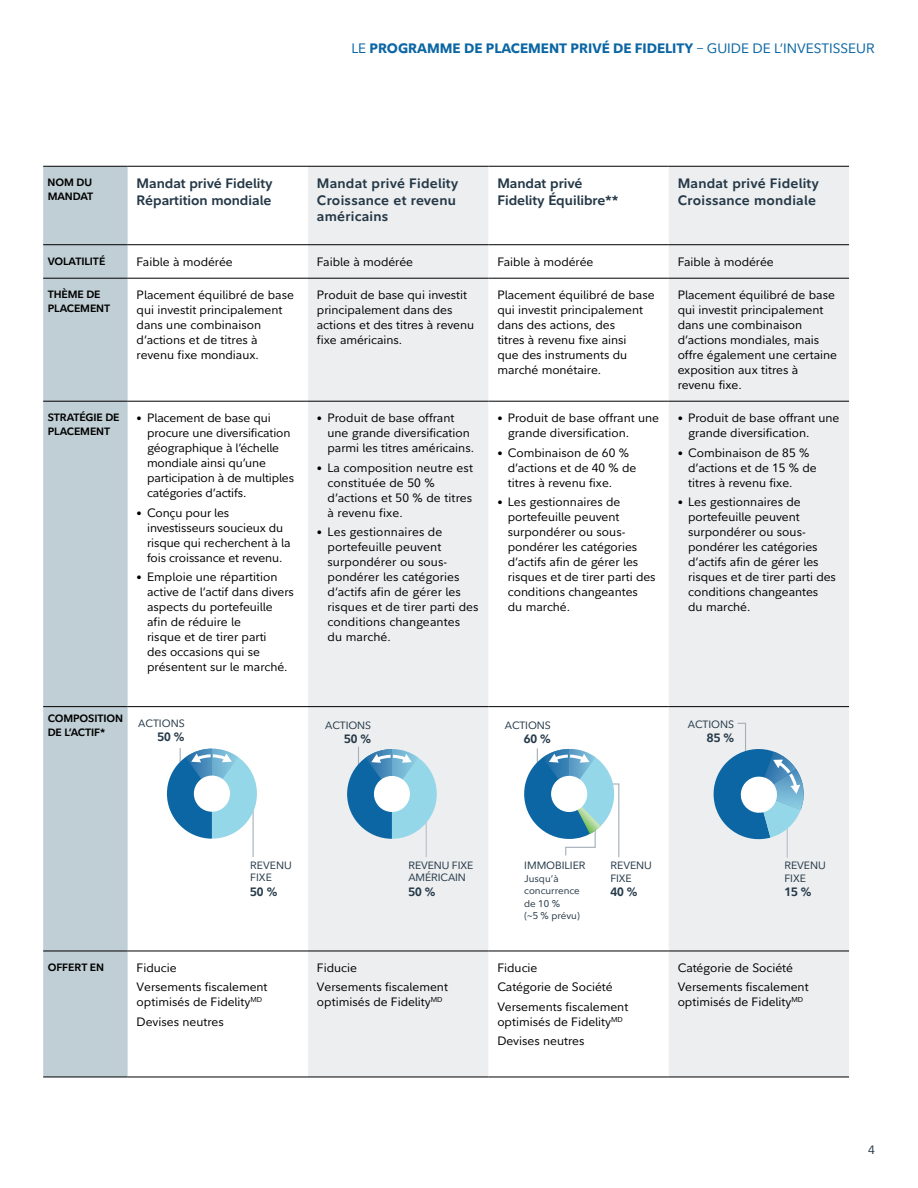
<style>
.page{position:relative;width:918px;height:1188px;background:#fff}
.page>*{position:absolute;margin:0;border:0;box-sizing:border-box;transform-origin:0 0}
.t1{font:700 13.5px/16.5px "Fidelity Sans";letter-spacing:.01em;color:#253948}
.t2{font:800 13.5px "Fidelity Sans";color:#0b66a3}
.t3{font:12px/15px "Fidelity Sans";color:#000}
.t4{font:700 12px "Fidelity Sans";color:#253948}
.t5{font:12px "Fidelity Sans";color:#253948}
.t6{font:10.5px/12.6px "Fidelity Sans";letter-spacing:-.005em;color:#253948}
.t7{font:700 10.5px/13.5px "Fidelity Sans";letter-spacing:-.005em;color:#000}
.t8{font:9.75px/12.6px "Fidelity Sans";color:#253948}
.s1{font-weight:400}
.s2{font-weight:300;font-size:10.5px}
</style>
<div class="page">
<div style="left:43px;top:167px;width:85px;height:910px;background:#c0cfd5"></div>
<svg style="left:308px;top:167px;width:541px;height:910px;fill:#edeeef"></svg>
<hr style="left:43px;top:166px;width:85px;height:1px;background:#000">
<hr style="left:128px;top:166px;width:180px;height:1px;background:#000">
<hr style="left:308px;top:166px;width:180px;height:1px;background:#000">
<hr style="left:488px;top:166px;width:181px;height:1px;background:#000">
<hr style="left:669px;top:166px;width:180px;height:1px;background:#000">
<hr style="left:43px;top:244px;width:85px;height:1px;background:#000">
<hr style="left:128px;top:244px;width:180px;height:1px;background:#000">
<hr style="left:308px;top:244px;width:180px;height:1px;background:#000">
<hr style="left:488px;top:244px;width:181px;height:1px;background:#000">
<hr style="left:669px;top:244px;width:180px;height:1px;background:#000">
<hr style="left:43px;top:278px;width:85px;height:1px;background:#000">
<hr style="left:128px;top:278px;width:180px;height:1px;background:#000">
<hr style="left:308px;top:278px;width:180px;height:1px;background:#000">
<hr style="left:488px;top:278px;width:181px;height:1px;background:#000">
<hr style="left:669px;top:278px;width:180px;height:1px;background:#000">
<hr style="left:43px;top:401px;width:85px;height:1px;background:#000">
<hr style="left:128px;top:401px;width:180px;height:1px;background:#000">
<hr style="left:308px;top:401px;width:180px;height:1px;background:#000">
<hr style="left:488px;top:401px;width:181px;height:1px;background:#000">
<hr style="left:669px;top:401px;width:180px;height:1px;background:#000">
<hr style="left:43px;top:706px;width:85px;height:1px;background:#000">
<hr style="left:128px;top:706px;width:180px;height:1px;background:#000">
<hr style="left:308px;top:706px;width:180px;height:1px;background:#000">
<hr style="left:488px;top:706px;width:181px;height:1px;background:#000">
<hr style="left:669px;top:706px;width:180px;height:1px;background:#000">
<hr style="left:43px;top:951px;width:85px;height:1px;background:#000">
<hr style="left:43px;top:1077px;width:85px;height:1px;background:#000">
<hr style="left:128px;top:951px;width:180px;height:1px;background:#000">
<hr style="left:128px;top:1077px;width:180px;height:1px;background:#000">
<hr style="left:308px;top:951px;width:180px;height:1px;background:#000">
<hr style="left:308px;top:1077px;width:180px;height:1px;background:#000">
<hr style="left:488px;top:951px;width:181px;height:1px;background:#000">
<hr style="left:488px;top:1077px;width:181px;height:1px;background:#000">
<hr style="left:669px;top:951px;width:180px;height:1px;background:#000">
<hr style="left:669px;top:1077px;width:180px;height:1px;background:#000">
<svg style="left:167px;top:748px;width:90px;height:109px"></svg>
<div style="left:194px;top:776px;width:36px;height:36px;background:#fff;border-radius:50%"></div>
<svg style="left:347px;top:745px;width:90px;height:113px;background:#95c1d8"></svg>
<div style="left:374px;top:776px;width:36px;height:36px;background:#fff;border-radius:50%"></div>
<svg style="left:524px;top:747px;width:96px;height:111px"></svg>
<div style="left:551px;top:776px;width:36px;height:36px;background:#fff;border-radius:50%"></div>
<svg style="left:709px;top:722px;width:97px;height:137px;background:#a5c5d9"></svg>
<p class="t2" style="left:351px;top:40px;width:525px"><span class="s1">LE</span> PROGRAMME DE PLACEMENT PRIVÉ DE FIDELITY <span class="s1">– GUIDE DE L’INVESTISSEUR</span></p>
<p class="t7" style="left:48px;top:175px;width:47px">NOM DU<br>MANDAT</p>
<p class="t1" style="left:137px;top:175px;width:138px">Mandat privé Fidelity<br>Répartition mondiale</p>
<p class="t1" style="left:317px;top:175px;width:143px">Mandat privé Fidelity<br>Croissance et revenu américains</p>
<p class="t1" style="left:497px;top:175px;width:123px">Mandat privé<br>Fidelity Équilibre**</p>
<p class="t1" style="left:678px;top:175px;width:143px">Mandat privé Fidelity<br>Croissance mondiale</p>
<p class="t7" style="left:48px;top:254px;width:59px">VOLATILITÉ</p>
<p class="t3" style="left:137px;top:254px;width:98px">Faible à modérée</p>
<p class="t3" style="left:317px;top:254px;width:98px">Faible à modérée</p>
<p class="t3" style="left:497px;top:254px;width:98px">Faible à modérée</p>
<p class="t3" style="left:678px;top:254px;width:98px">Faible à modérée</p>
<p class="t7" style="left:48px;top:287px;width:64px">THÈME DE<br>PLACEMENT</p>
<p class="t3" style="left:137px;top:287px;width:159px">Placement équilibré de base qui investit principalement dans une combinaison d’actions et de titres à revenu fixe mondiaux.</p>
<p class="t3" style="left:317px;top:287px;width:159px">Produit de base qui investit principalement dans des actions et des titres à revenu fixe américains.</p>
<p class="t3" style="left:497px;top:287px;width:159px">Placement équilibré de base qui investit principalement dans des actions, des<br>titres à revenu fixe ainsi<br>que des instruments du marché monétaire.</p>
<p class="t3" style="left:678px;top:287px;width:161px">Placement équilibré de base qui investit principalement dans une combinaison d’actions mondiales, mais offre également une certaine exposition aux titres à revenu fixe.</p>
<p class="t7" style="left:48px;top:410px;width:73px">STRATÉGIE DE<br>PLACEMENT</p>
<p class="t3" style="left:147px;top:410px;width:148px;text-indent:-10px"><span class="s2">•</span> Placement de base qui procure une diversification géographique à l’échelle mondiale ainsi qu’une participation à de multiples catégories d’actifs.</p>
<p class="t3" style="left:147px;top:505px;width:145px;text-indent:-10px"><span class="s2">•</span> Conçu pour les investisseurs soucieux du risque qui recherchent à la fois croissance et revenu.</p>
<p class="t3" style="left:147px;top:569px;width:148px;text-indent:-10px"><span class="s2">•</span> Emploie une répartition active de l’actif dans divers aspects du portefeuille afin de réduire le<br>risque et de tirer parti<br>des occasions qui se présentent sur le marché.</p>
<p class="t3" style="left:327px;top:410px;width:148px;text-indent:-10px"><span class="s2">•</span> Produit de base offrant une grande diversification parmi les titres américains.</p>
<p class="t3" style="left:327px;top:460px;width:147px;text-indent:-10px"><span class="s2">•</span> La composition neutre est constituée de 50 % d’actions et 50 % de titres à revenu fixe.</p>
<p class="t3" style="left:327px;top:524px;width:153px;text-indent:-10px"><span class="s2">•</span> Les gestionnaires de portefeuille peuvent surpondérer ou sous&shy;pondérer les catégories d’actifs afin de gérer les risques et de tirer parti des conditions changeantes<br>du marché.</p>
<p class="t3" style="left:508px;top:410px;width:153px;text-indent:-10px"><span class="s2">•</span> Produit de base offrant une grande diversification.</p>
<p class="t3" style="left:508px;top:445px;width:130px;text-indent:-10px"><span class="s2">•</span> Combinaison de 60 % d’actions et de 40 % de titres à revenu fixe.</p>
<p class="t3" style="left:508px;top:494px;width:149px;text-indent:-10px"><span class="s2">•</span> Les gestionnaires de portefeuille peuvent surpondérer ou sous&shy;pondérer les catégories d’actifs afin de gérer les risques et de tirer parti des conditions changeantes<br>du marché.</p>
<p class="t3" style="left:688px;top:410px;width:153px;text-indent:-10px"><span class="s2">•</span> Produit de base offrant une grande diversification.</p>
<p class="t3" style="left:688px;top:445px;width:130px;text-indent:-10px"><span class="s2">•</span> Combinaison de 85 % d’actions et de 15 % de titres à revenu fixe.</p>
<p class="t3" style="left:688px;top:494px;width:149px;text-indent:-10px"><span class="s2">•</span> Les gestionnaires de portefeuille peuvent surpondérer ou sous&shy;pondérer les catégories d’actifs afin de gérer les risques et de tirer parti des conditions changeantes<br>du marché.</p>
<p class="t7" style="left:48px;top:711px;width:77px">COMPOSITION<br>DE L’ACTIF*</p>
<p class="t6" style="left:138px;top:717px;width:48px">ACTIONS</p>
<p class="t4" style="left:158px;top:729px;width:29px">50 %</p>
<p class="t6" style="left:325px;top:719px;width:47px">ACTIONS</p>
<p class="t4" style="left:344px;top:731px;width:29px">50 %</p>
<p class="t6" style="left:505px;top:719px;width:47px">ACTIONS</p>
<p class="t4" style="left:524px;top:731px;width:29px">60 %</p>
<p class="t6" style="left:688px;top:718px;width:48px">ACTIONS</p>
<p class="t4" style="left:707px;top:730px;width:29px">85 %</p>
<p class="t6" style="left:250px;top:859px;width:43px">REVENU<br>FIXE</p>
<p class="t4" style="left:250px;top:884px;width:29px">50 %</p>
<p class="t7" style="left:48px;top:960px;width:58px">OFFERT EN</p>
<p class="t3" style="left:137px;top:958px;width:132px;line-height:19.5px">Fiducie<br>Versements fiscalement</p>
<p class="t3" style="left:137px;top:992px;width:127px;line-height:19.5px">optimisés de Fidelity<sup>MD<br></sup>Devises neutres</p>
<p class="t6" style="left:408px;top:859px;width:66px">REVENU FIXE<br>AMÉRICAIN</p>
<p class="t4" style="left:408px;top:884px;width:29px">50 %</p>
<p class="t3" style="left:317px;top:958px;width:132px;line-height:19.5px">Fiducie<br>Versements fiscalement</p>
<p class="t3" style="left:317px;top:995px;width:127px">optimisés de Fidelity<sup>MD</sup></p>
<p class="t6" style="left:524px;top:859px;width:63px">IMMOBILIER</p>
<p class="t8" style="left:524px;top:872px;width:57px">Jusqu’à concurrence de 10 %<br>(~5 % prévu)</p>
<p class="t6" style="left:610px;top:859px;width:43px">REVENU<br>FIXE</p>
<p class="t4" style="left:610px;top:884px;width:29px">40 %</p>
<p class="t3" style="left:497px;top:958px;width:132px;line-height:19.5px">Fiducie<br>Catégorie de Société<br>Versements fiscalement</p>
<p class="t3" style="left:497px;top:1012px;width:127px;line-height:19.5px">optimisés de Fidelity<sup>MD<br></sup>Devises neutres</p>
<p class="t6" style="left:784px;top:859px;width:43px">REVENU<br>FIXE</p>
<p class="t4" style="left:784px;top:884px;width:29px">15 %</p>
<p class="t3" style="left:678px;top:958px;width:132px;line-height:19.5px">Catégorie de Société<br>Versements fiscalement</p>
<p class="t3" style="left:678px;top:995px;width:127px">optimisés de Fidelity<sup>MD</sup></p>
<p class="t5" style="left:868px;top:1142px;width:8px">4</p>
</div>
